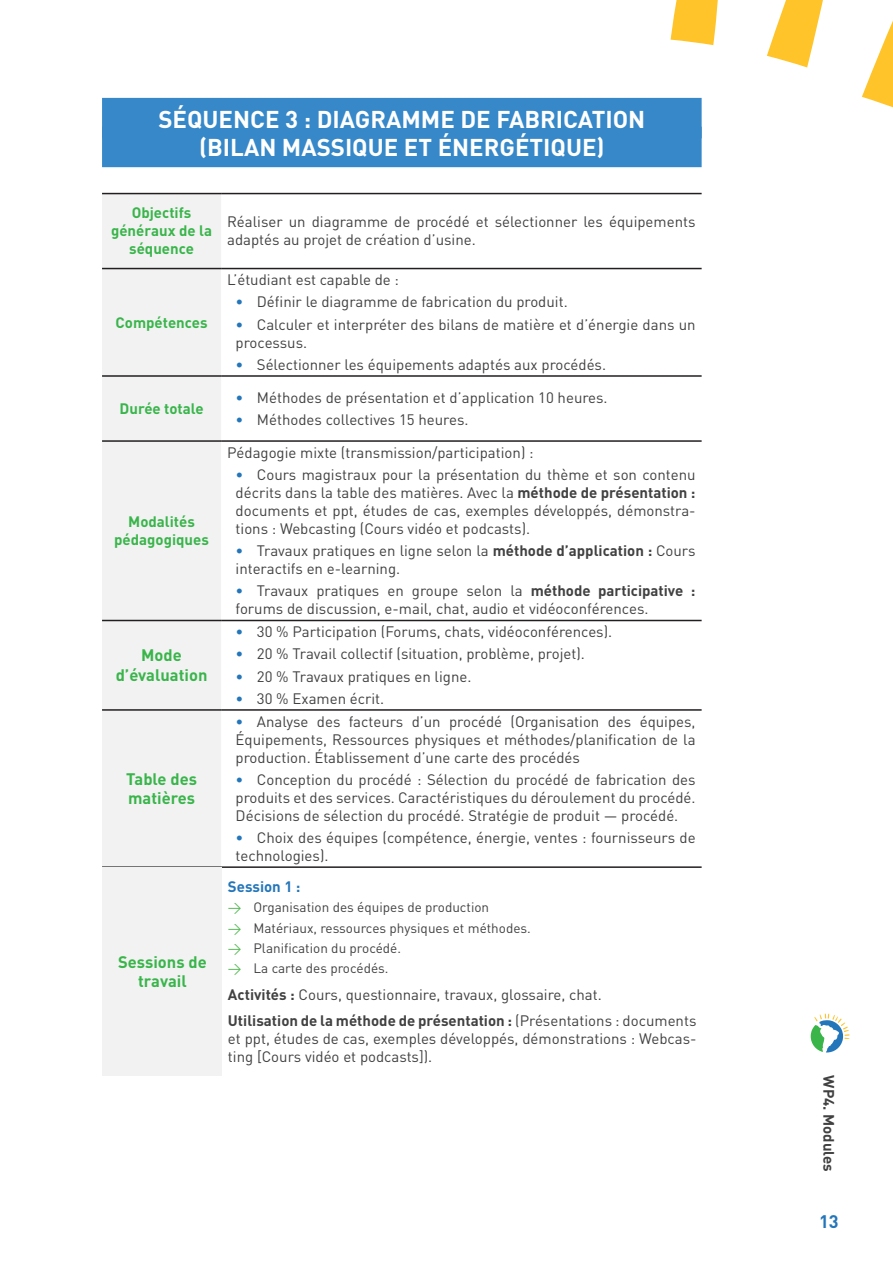
<style>
.page{position:relative;width:893px;height:1263px;background:#fff}
.page>*{position:absolute;margin:0;border:0;box-sizing:border-box;transform-origin:0 0}
.t1{font:700 24px/28.8px "DIN";color:#fff;text-align:center}
.t2{font:700 18px "DIN";color:#2476ba}
.t3{font:700 16.5px/19.8px "DIN";color:#39b54a;text-align:center}
.t4{font:15px/18px "DIN";color:#414142}
.t5{font:700 15px/18px "DIN";color:#39b54a;text-align:center}
.t6{font:700 15px "DIN";color:#414142}
.t7{font:700 15px "DIN";color:#2476ba}
.t8{font:13.5px/20.4px "DIN";color:#414142}
.s1{color:#2476ba}
.s2{font-weight:700}
.s3{color:#57ba56}
</style>
<div class="page">
<svg style="left:862px;top:21px;width:31px;height:87px"></svg>
<svg style="left:671px;top:0;width:47px;height:45px;background:#ffcc49"></svg>
<svg style="left:767px;top:0;width:56px;height:67px"></svg>
<svg style="left:811px;top:1014px;width:38px;height:38px"></svg>
<div style="left:102px;top:98px;width:600px;height:40px;background:#3688c9"></div>
<div style="left:102px;top:127px;width:600px;height:40px;background:#3688c9"></div>
<div style="left:102px;top:194px;width:119px;height:672px;background:#f2f2f3"></div>
<div style="left:102px;top:269px;width:119px;height:351px;background:#f2f2f3"></div>
<svg style="left:221px;top:269px;width:481px;height:351px"></svg>
<hr style="left:102px;top:193px;width:119px;height:1px;background:#231f20">
<hr style="left:221px;top:193px;width:481px;height:1px;background:#231f20">
<hr style="left:102px;top:268px;width:119px;height:1px;background:#231f20">
<hr style="left:221px;top:268px;width:481px;height:1px;background:#231f20">
<hr style="left:102px;top:375px;width:119px;height:2px;background:#231f20">
<hr style="left:221px;top:375px;width:481px;height:2px;background:#231f20">
<hr style="left:102px;top:440px;width:119px;height:2px;background:#231f20">
<hr style="left:221px;top:440px;width:481px;height:2px;background:#231f20">
<hr style="left:102px;top:620px;width:119px;height:1px;background:#231f20">
<hr style="left:221px;top:620px;width:481px;height:1px;background:#231f20">
<hr style="left:102px;top:709px;width:119px;height:2px;background:#231f20">
<hr style="left:221px;top:709px;width:481px;height:2px;background:#231f20">
<hr style="left:102px;top:866px;width:119px;height:2px;background:#231f20">
<hr style="left:221px;top:866px;width:481px;height:2px;background:#231f20">
<div style="left:103px;top:867px;width:119px;height:209px;background:#f2f2f3"></div>
<h1 class="t1" style="left:158px;top:104px;width:488px">Séquence 3 : Diagramme de fabrication (bilan massique et énergétique)</h1>
<p class="t5" style="left:111px;top:203px;width:103px">Objectifs généraux de la séquence</p>
<p class="t4" style="left:227px;top:213px;width:470px">Réaliser un diagramme de procédé et sélectionner les équipements adaptés au projet de création d’usine.</p>
<p class="t5" style="left:116px;top:313px;width:93px">Compétences</p>
<p class="t5" style="left:120px;top:399px;width:86px">Durée totale</p>
<p class="t5" style="left:114px;top:512px;width:96px">M odalités pédagogiques</p>
<p class="t3" style="left:116px;top:645px;width:93px">Mode d’évaluation</p>
<p class="t3" style="left:126px;top:768px;width:72px;text-align:left">Table des matières</p>
<p class="t3" style="left:118px;top:951px;width:90px">Sessions de travail</p>
<p class="t4" style="left:227px;top:271px;width:173px">L’étudiant est capable de :</p>
<p class="t4" style="left:236px;top:293px;width:334px"><span class="s1">•</span> Définir le diagramme de fabrication du produit.</p>
<p class="t4" style="left:236px;top:315px;width:461px"><span class="s1">•</span> Calculer et interpréter des bilans de matière et d’énergie dans un processus.</p>
<p class="t4" style="left:236px;top:355px;width:372px"><span class="s1">•</span> Sélectionner les équipements adaptés aux procédés.</p>
<p class="t4" style="left:236px;top:388px;width:374px"><span class="s1">•</span> Méthodes de présentation et d’application 10 heures.</p>
<p class="t4" style="left:236px;top:410px;width:234px"><span class="s1">•</span> Méthodes collectives 15 heures.</p>
<p class="t4" style="left:227px;top:443px;width:308px">Pédagogie mixte (transmission/participation) :</p>
<p class="t4" style="left:236px;top:465px;width:461px;text-align:justify"><span class="s1">•</span> Cours magistraux pour la présentation du thème et son contenu décrits dans la table des matières. Avec la <span class="s2">méthode de présentation : </span>documents et ppt, études de cas, exemples développés, démonstra&shy;tions : Webcasting (Cours vidéo et podcasts).</p>
<p class="t4" style="left:236px;top:541px;width:461px"><span class="s1">•</span> Travaux pratiques en ligne selon la <span class="s2">méthode d’application :</span> Cours interactifs en e-learning.</p>
<p class="t4" style="left:236px;top:582px;width:461px"><span class="s1">•</span> Travaux pratiques en groupe selon la <span class="s2">méthode participative : </span>forums de discussion, e-mail, chat, audio et vidéoconférences.</p>
<p class="t4" style="left:236px;top:622px;width:378px"><span class="s1">•</span> 30 % Participation (Forums, chats, vidéoconférences).</p>
<p class="t4" style="left:236px;top:645px;width:351px"><span class="s1">•</span> 20 % Travail collectif (situation, problème, projet).</p>
<p class="t4" style="left:236px;top:667px;width:237px"><span class="s1">•</span> 20 % Travaux pratiques en ligne.</p>
<p class="t4" style="left:236px;top:689px;width:150px"><span class="s1">•</span> 30 % Examen écrit.</p>
<p class="t4" style="left:236px;top:712px;width:461px;text-align:justify"><span class="s1">•</span> Analyse des facteurs d’un procédé (Organisation des équipes, Équipements, Ressources physiques et méthodes/planification de la production. Établissement d’une carte des procédés</p>
<p class="t4" style="left:236px;top:770px;width:461px;text-align:justify"><span class="s1">•</span> Conception du procédé : Sélection du procédé de fabrication des produits et des services. Caractéristiques du déroulement du procédé.<br>Décisions de sélection du procédé. Stratégie de produit — procédé.</p>
<p class="t4" style="left:236px;top:828px;width:462px"><span class="s1">•</span> Choix des équipes (compétence, énergie, ventes : fournisseurs de technologies).</p>
<p class="t7" style="left:228px;top:876px;width:74px">Session 1 :</p>
<p class="t8" style="left:228px;top:897px;width:304px"><span class="s3">&gt;</span> Organisation des équipes de production<br><span class="s3">&gt;</span> Matériaux, ressources physiques et méthodes. <span class="s3">&gt;</span> Planification du procédé.<br><span class="s3">&gt;</span> La carte des procédés.</p>
<p class="t4" style="left:228px;top:981px;width:470px;line-height:26.5px"><span class="s2">Activités :</span> Cours, questionnaire, travaux, glossaire, chat.<br><span class="s2">Utilisation de la méthode de présentation :</span> (Présentations : documents</p>
<p class="t4" style="left:228px;top:1030px;width:470px">et ppt, études de cas, exemples développés, démonstrations : Webcas&shy;ting [Cours vidéo et podcasts]).</p>
<p class="t6" style="left:839px;top:1075px;width:98px;rotate:90deg">WP4. Modules</p>
<p class="t2" style="left:819px;top:1209px;width:21px">13</p>
</div>
